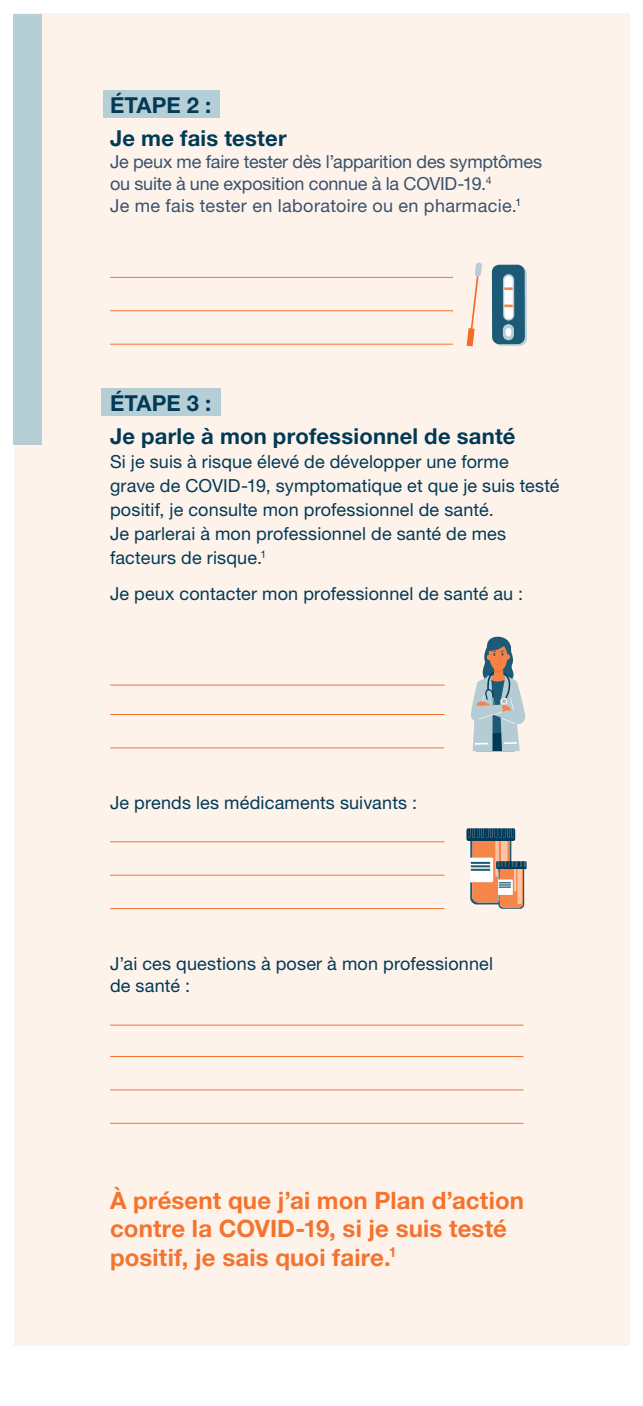
<style>
.page{position:relative;width:643px;height:1406px;background:#fff}
.page>*{position:absolute;margin:0;border:0;box-sizing:border-box;transform-origin:0 0}
.t1{font:700 24px/28px "Helvetica Neue LT Pro";letter-spacing:.005em;color:#f3732f}
.t2{font:700 22px/33.2px "Helvetica Neue LT Pro";letter-spacing:.01em;color:#013a57}
.t3{font:18px/24px "Helvetica Neue LT Pro";letter-spacing:.01em;color:#013a57}
.t4{font:18px/22px "Helvetica Neue LT Pro";letter-spacing:-.01em;color:#38526d}
</style>
<div class="page">
<div style="left:14px;top:14px;width:615px;height:1332px;background:#fef3eb"></div>
<div style="left:14px;top:14px;width:28px;height:431px;background:#b6ced5"></div>
<hr style="left:110px;top:1025px;width:413px;height:1px;background:#f3732f">
<hr style="left:110px;top:1056px;width:413px;height:1px;background:#f3732f">
<hr style="left:110px;top:1090px;width:413px;height:1px;background:#f3732f">
<hr style="left:110px;top:1123px;width:413px;height:1px;background:#f3732f">
<hr style="left:110px;top:685px;width:334px;height:1px;background:#f3732f">
<hr style="left:110px;top:714px;width:334px;height:1px;background:#f3732f">
<hr style="left:110px;top:748px;width:333px;height:1px;background:#f3732f">
<div style="left:102px;top:388px;width:119px;height:27px;background:#b6ced5"></div>
<svg style="left:471px;top:636px;width:54px;height:115px"></svg>
<div style="left:104px;top:90px;width:116px;height:27px;background:#b6ced5"></div>
<hr style="left:110px;top:277px;width:343px;height:1px;background:#f3732f">
<hr style="left:110px;top:344px;width:343px;height:1px;background:#f3732f">
<hr style="left:110px;top:310px;width:343px;height:1px;background:#f3732f">
<svg style="left:466px;top:262px;width:16px;height:84px"></svg>
<svg style="left:491px;top:265px;width:35px;height:81px;background:#5b8699"></svg>
<hr style="left:110px;top:908px;width:334px;height:1px;background:#f3732f">
<hr style="left:110px;top:841px;width:334px;height:1px;background:#f3732f">
<hr style="left:110px;top:875px;width:334px;height:1px;background:#f3732f">
<svg style="left:466px;top:828px;width:60px;height:81px"></svg>
<p class="t2" style="left:110px;top:88px;width:178px">ÉTAPE 2 :<br>Je me fais tester</p>
<p class="t4" style="left:110px;top:150px;width:433px">Je peux me faire tester dès l’apparition des symptômes ou suite à une exposition connue à la COVID-19.<sup>4<br></sup>Je me fais tester en laboratoire ou en pharmacie.<sup>1</sup></p>
<p class="t2" style="left:110px;top:386px;width:407px">ÉTAPE 3 :<br>Je parle à mon professionnel de santé</p>
<p class="t3" style="left:110px;top:449px;width:451px">Si je suis à risque élevé de développer une forme<br>grave de COVID-19, symptomatique et que je suis testé positif, je consulte mon professionnel de santé.<br>Je parlerai à mon professionnel de santé de mes facteurs de risque.<sup>1</sup></p>
<p class="t3" style="left:110px;top:581px;width:414px">Je peux contacter mon professionnel de santé au :</p>
<p class="t3" style="left:110px;top:790px;width:308px">Je prends les médicaments suivants :</p>
<p class="t3" style="left:110px;top:953px;width:384px;line-height:22px">J’ai ces questions à poser à mon professionnel de santé :</p>
<h1 class="t1" style="left:110px;top:1186px;width:415px">À présent que j’ai mon Plan d’action contre la COVID-19, si je suis testé positif, je sais quoi faire.<sup>1</sup></h1>
</div>
